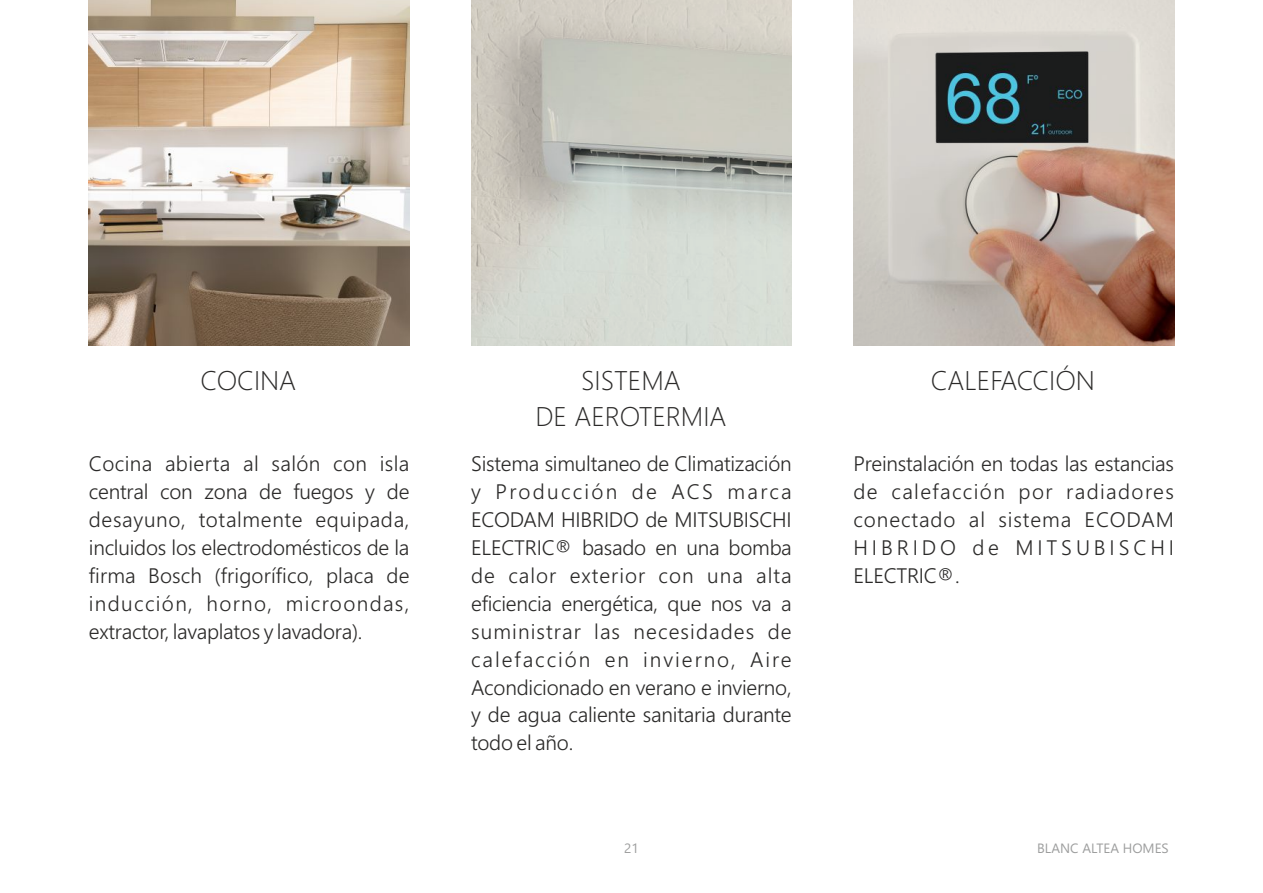
<style>
.page{position:relative;width:1263px;height:893px;background:#fff}
.page>*{position:absolute;margin:0;border:0;box-sizing:border-box;transform-origin:0 0}
.t1{font:300 27px/35.8px "Segoe UI";color:#2b2a29;text-align:center}
.t2{font:300 21px/27.9px "Segoe UI";letter-spacing:-.01em;color:#2b2a29;text-align:justify}
.t3{font:13.5px "Segoe UI";color:#9d9e9e}
</style>
<div class="page">
<img style="left:89px;top:0;width:320px;height:345px">
<div style="left:471px;top:0;width:321px;height:345px;background:#e6ddce;opacity:.7"></div>
<div style="left:853px;top:0;width:321px;height:345px;background:#e6ddce;opacity:.5"></div>
<p class="t1" style="left:200px;top:365px;width:97px">COCINA</p>
<p class="t2" style="left:89px;top:452px;width:322px">Cocina abierta al salón con isla central con zona de fuegos y de desayuno, totalmente equipada, incluidos los electrodomésticos de la firma Bosch (frigorífico, placa de inducción, horno, microondas, extractor, lavaplatos y lavadora).</p>
<p class="t1" style="left:535px;top:365px;width:193px">SISTEMA<br>DE AEROTERMIA</p>
<p class="t2" style="left:471px;top:452px;width:322px">Sistema simultaneo de Climatización y Producción de ACS marca ECODAM HIBRIDO de MITSUBISCHI ELECTRIC® basado en una bomba de calor exterior con una alta eficiencia energética, que nos va a suministrar las necesidades de calefacción en invierno, Aire Acondicionado en verano e invierno, y de agua caliente sanitaria durante todo el año.</p>
<p class="t1" style="left:931px;top:365px;width:166px">CALEFACCIÓN</p>
<p class="t2" style="left:853px;top:452px;width:322px">Preinstalación en todas las estancias de calefacción por radiadores conectado al sistema ECODAM HIBRIDO de MITSUBISCHI ELECTRIC®.</p>
<p class="t3" style="left:624px;top:844px;width:16px">21</p>
<p class="t3" style="left:1037px;top:844px;width:133px">BLANC ALTEA HOMES</p>
</div>
